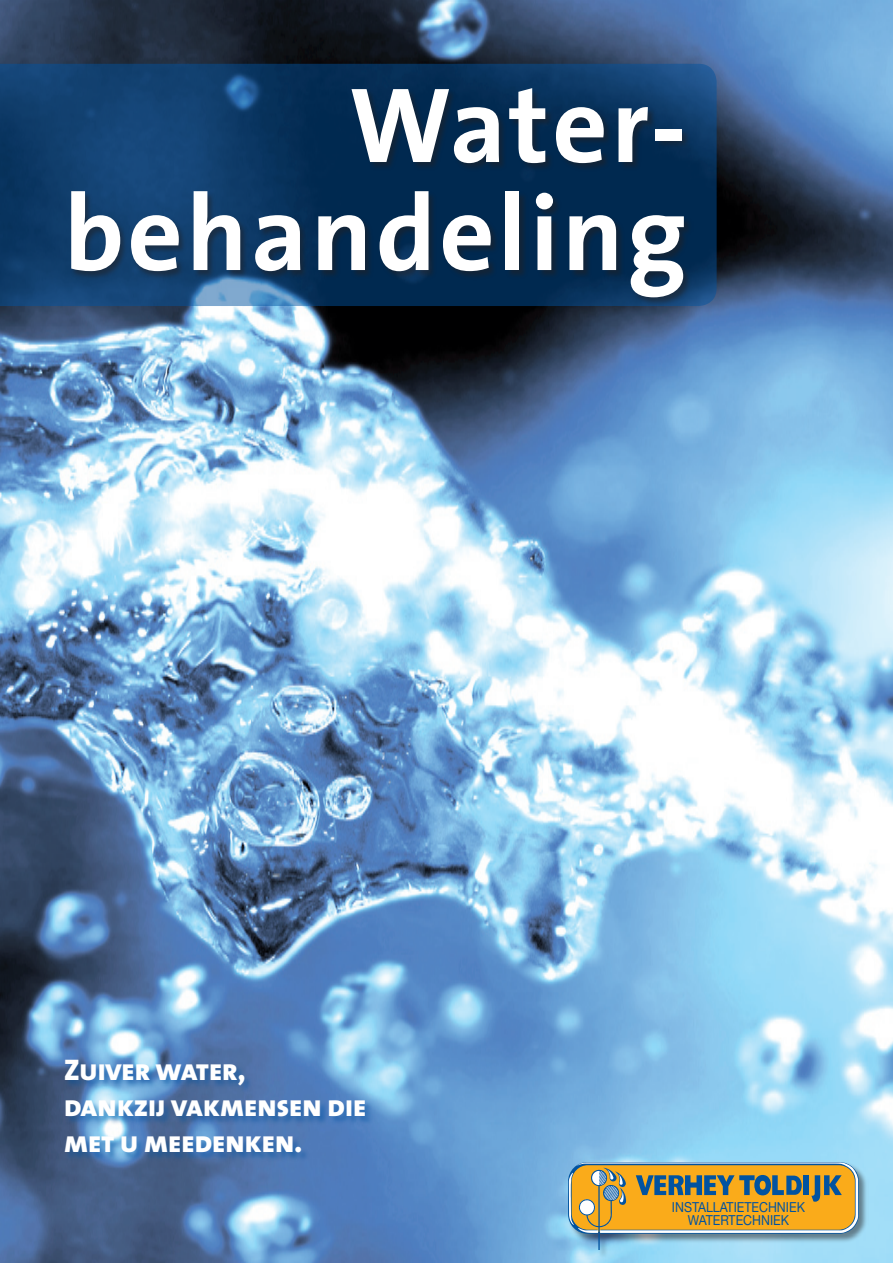
<style>
.page{position:relative;width:893px;height:1263px;background:#fff}
.page>*{position:absolute;margin:0;border:0;box-sizing:border-box;transform-origin:0 0}
.t1{font:700 108px "The Sans";letter-spacing:.03em;color:#fff}
.t2{font:30px "The Sans Extra Bold Caps";letter-spacing:-.02em;color:#fff}
.t3{font:13.8px/12.9px "Helvetica Neue";color:#0153a0;text-align:center;scale:.9 1}
</style>
<div class="page">
<img style="left:0;top:0;width:893px;height:1263px">
<div style="left:64px;top:1058px;width:311px;height:104px;background:#0153a0;opacity:.5"></div>
<div style="left:567px;top:1161px;width:301px;height:97px;background:#231f20;opacity:.5"></div>
<svg style="left:568px;top:1162px;width:291px;height:88px;background:#baa463"></svg>
<svg style="left:0;top:64px;width:717px;height:242px;background:#0e3b68"></svg>
<div style="left:70px;top:87px;width:624px;height:219px;background:#231f20;opacity:.5"></div>
<p class="t1" style="left:349px;top:35px;width:339px">Water-</p>
<p class="t1" style="left:64px;top:143px;width:625px">behandeling</p>
<p class="t2" style="left:64px;top:1045px;width:183px">Zuiver water,</p>
<p class="t2" style="left:64px;top:1081px;width:304px">dankzij vakmensen die</p>
<p class="t2" style="left:64px;top:1117px;width:240px">met u meedenken.</p>
<p class="t3" style="left:672px;top:1200px;width:149px">INSTALLATIETECHNIEK<br>WATERTECHNIEK</p>
</div>
